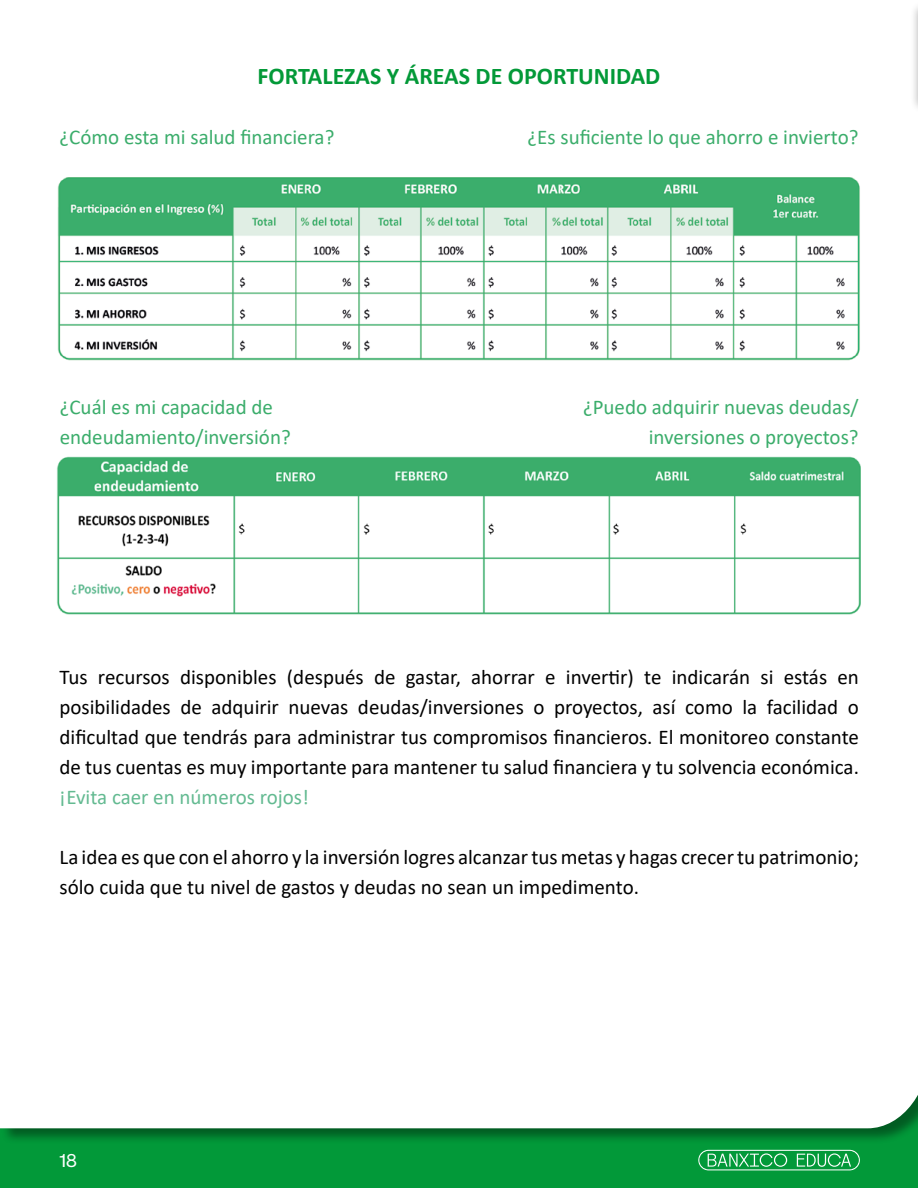
<style>
.page{position:relative;width:918px;height:1188px;background:#fff}
.page>*{position:absolute;margin:0;border:0;box-sizing:border-box;transform-origin:0 0}
.t1{font:700 24px "Calibri";color:#039938}
.t2{font:21px/30px "Calibri";color:#000;text-align:justify}
.t3{font:21px/30px "Calibri";color:#3bad6b}
.t4{font:21px "Calibri";color:#63ba91}
.t5{font:18px "Sohne Buch";color:#fff}
</style>
<div class="page">
<svg style="left:0;top:945px;width:918px;height:243px;background:#039137"></svg>
<svg style="left:0;top:945px;width:917px;height:183px"></svg>
<div style="left:909px;top:1px;width:9px;height:112px;background:#000;opacity:.31"></div>
<svg style="left:917px;top:1px;width:1px;height:1121px"></svg>
<svg style="left:698px;top:1150px;width:162px;height:20px;background:#3bb066"></svg>
<img style="left:57px;top:456px;width:804px;height:159px">
<img style="left:57px;top:177px;width:803px;height:184px">
<p class="t1" style="left:258px;top:59px;width:404px">FORTALEZAS Y ÁREAS DE OPORTUNIDAD</p>
<p class="t3" style="left:60px;top:122px;width:276px">¿Cómo esta mi salud financiera?</p>
<p class="t3" style="left:528px;top:122px;width:332px">¿Es suficiente lo que ahorro e invierto?</p>
<p class="t3" style="left:60px;top:392px;width:233px">¿Cuál es mi capacidad de endeudamiento/inversión?</p>
<p class="t3" style="left:583px;top:392px;width:277px;text-align:right">¿Puedo adquirir nuevas deudas/ inversiones o proyectos?</p>
<p class="t2" style="left:60px;top:661px;width:801px">Tus recursos disponibles (después de gastar, ahorrar e invertir) te indicarán si estás en posibilidades de adquirir nuevas deudas/inversiones o proyectos, así como la facilidad o dificultad que tendrás para administrar tus compromisos financieros. El monitoreo constante de tus cuentas es muy importante para mantener tu salud financiera y tu solvencia económica.</p>
<p class="t4" style="left:60px;top:782px;width:251px">¡Evita caer en números rojos!</p>
<p class="t2" style="left:60px;top:842px;width:801px">La idea es que con el ahorro y la inversión logres alcanzar tus metas y hagas crecer tu patrimonio; sólo cuida que tu nivel de gastos y deudas no sean un impedimento.</p>
<p class="t5" style="left:60px;top:1150px;width:19px">18</p>
</div>
